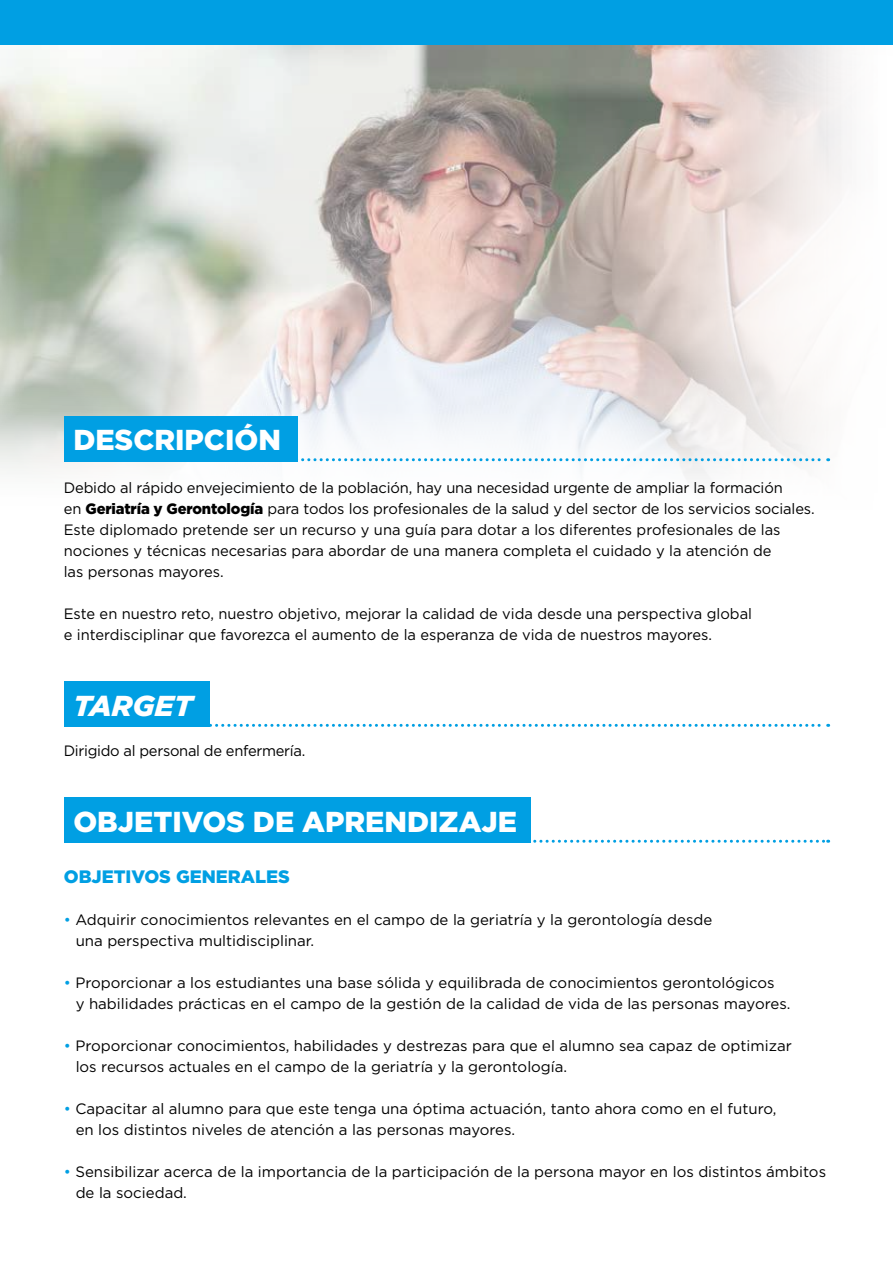
<style>
.page{position:relative;width:893px;height:1263px;background:#fff}
.page>*{position:absolute;margin:0;border:0;box-sizing:border-box;transform-origin:0 0}
.t1{font:900 28.8px "Gotham";color:#fff}
.t2{font:italic 900 28.8px "Gotham";color:#fff}
.t3{font:900 18px "Gotham";color:#009fe3}
.t4{font:15px/21px "Gotham";color:#000}
.t5{font:15px "Gotham";letter-spacing:-.02em;color:#000}
.s1{font-weight:900}
.s2{color:#009fe3}
</style>
<div class="page">
<img style="left:0;top:44px;width:893px;height:435px">
<div style="left:0;top:0;width:893px;height:44px;background:#009fe3"></div>
<svg style="left:298px;top:458px;width:531px;height:3px"></svg>
<svg style="left:209px;top:724px;width:620px;height:3px"></svg>
<div style="left:64px;top:416px;width:234px;height:45px;background:#009fe3"></div>
<div style="left:64px;top:682px;width:145px;height:45px;background:#009fe3"></div>
<svg style="left:530px;top:840px;width:299px;height:3px"></svg>
<div style="left:64px;top:798px;width:466px;height:45px;background:#009fe3"></div>
<h1 class="t1" style="left:73px;top:420px;width:209px">DESCRIPCIÓN</h1>
<p class="t4" style="left:64px;top:476px;width:752px">Debido al rápido envejecimiento de la población, hay una necesidad urgente de ampliar la formación<br>en <span class="s1">Geriatría y Gerontología</span> para todos los profesionales de la salud y del sector de los servicios sociales.<br>Este diplomado pretende ser un recurso y una guía para dotar a los diferentes profesionales de las nociones y técnicas necesarias para abordar de una manera completa el cuidado y la atención de<br>las personas mayores.</p>
<p class="t4" style="left:64px;top:602px;width:690px">Este en nuestro reto, nuestro objetivo, mejorar la calidad de vida desde una perspectiva global e interdisciplinar que favorezca el aumento de la esperanza de vida de nuestros mayores.</p>
<h1 class="t2" style="left:73px;top:686px;width:121px">TARGET</h1>
<p class="t5" style="left:64px;top:741px;width:243px">Dirigido al personal de enfermería.</p>
<h1 class="t1" style="left:73px;top:802px;width:445px">OBJETIVOS DE APRENDIZAJE</h1>
<p class="t3" style="left:64px;top:864px;width:228px">OBJETIVOS GENERALES</p>
<p class="t4" style="left:76px;top:909px;width:638px;text-indent:-12px"><span class="s2">•</span> Adquirir conocimientos relevantes en el campo de la geriatría y la gerontología desde una perspectiva multidisciplinar.</p>
<p class="t4" style="left:76px;top:972px;width:716px;text-indent:-12px"><span class="s2">•</span> Proporcionar a los estudiantes una base sólida y equilibrada de conocimientos gerontológicos<br>y habilidades prácticas en el campo de la gestión de la calidad de vida de las personas mayores.</p>
<p class="t4" style="left:76px;top:1035px;width:718px;text-indent:-12px"><span class="s2">•</span> Proporcionar conocimientos, habilidades y destrezas para que el alumno sea capaz de optimizar los recursos actuales en el campo de la geriatría y la gerontología.</p>
<p class="t4" style="left:76px;top:1098px;width:702px;text-indent:-12px"><span class="s2">•</span> Capacitar al alumno para que este tenga una óptima actuación, tanto ahora como en el futuro, en los distintos niveles de atención a las personas mayores.</p>
<p class="t4" style="left:76px;top:1161px;width:752px;text-indent:-12px"><span class="s2">•</span> Sensibilizar acerca de la importancia de la participación de la persona mayor en los distintos ámbitos de la sociedad.</p>
</div>
